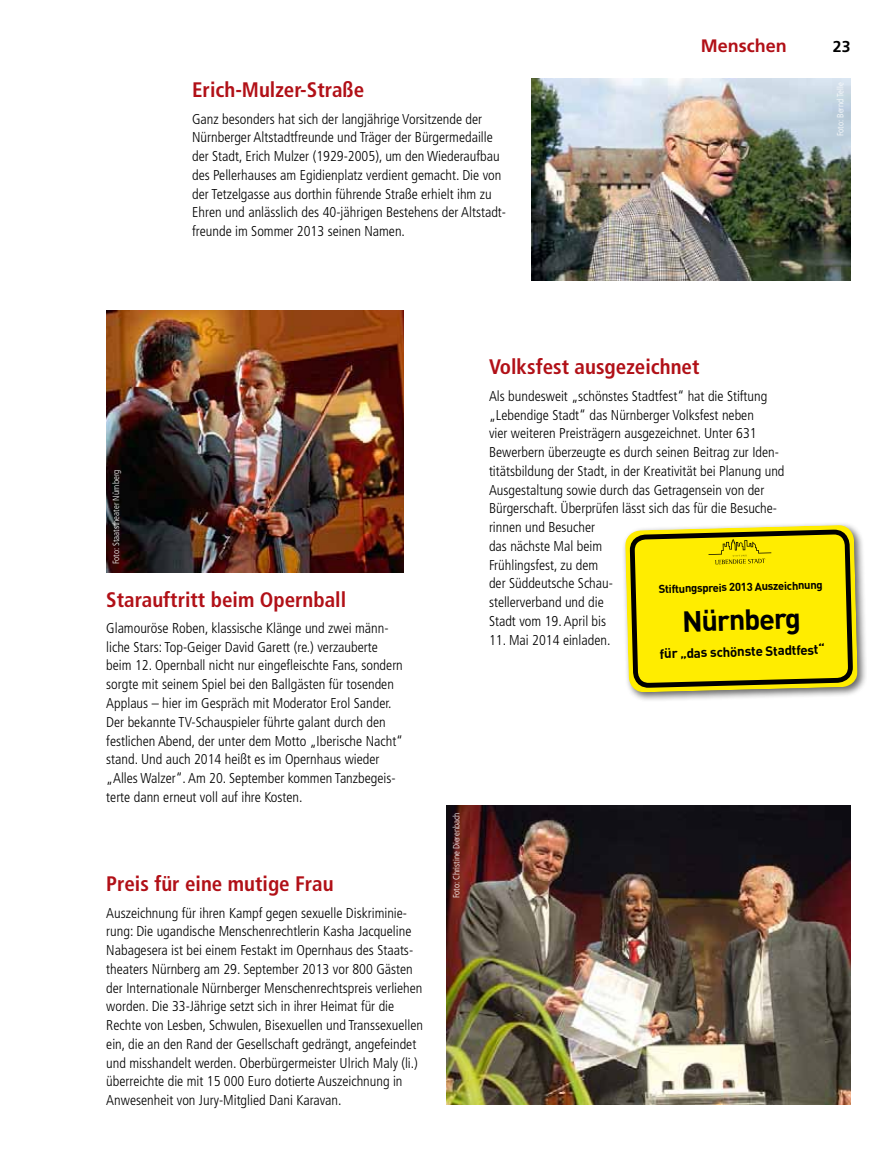
<style>
.page{position:relative;width:893px;height:1149px;background:#fff}
.page>*{position:absolute;margin:0;border:0;box-sizing:border-box;transform-origin:0 0}
.t1{font:700 28.8px "DIN Pro";color:#000}
.t2{font:700 condensed 21px "Frutiger LT Std";color:#b11017}
.t3{font:700 18px "Frutiger LT Std";color:#b11017}
.t4{font:700 15.75px "Frutiger LT Std";color:#000}
.t5{font:300 condensed 14.25px/18.8px "Frutiger LT Std";color:#000}
.t6{font:700 13.5px "DIN Pro";color:#000}
.t7{font:700 11.4px "DIN Pro";color:#000}
.t8{font:300 condensed 9px "Frutiger LT Std";color:#fff}
</style>
<div class="page">
<img style="left:531px;top:79px;width:319px;height:202px">
<img style="left:446px;top:805px;width:404px;height:299px">
<div style="left:621px;top:521px;width:246px;height:180px;background:#000;opacity:.6"></div>
<svg style="left:625px;top:524px;width:233px;height:168px"></svg>
<img style="left:106px;top:311px;width:298px;height:261px">
<h2 class="t2" style="left:192px;top:78px;width:174px">Erich-Mulzer-Straße</h2>
<p class="t5" style="left:192px;top:109px;width:315px">Ganz besonders hat sich der langjährige Vorsitzende der Nürnberger Altstadtfreunde und Träger der Bürgermedaille der Stadt, Erich Mulzer (1929-2005), um den Wiederaufbau des Pellerhauses am Egidienplatz verdient gemacht. Die von der Tetzelgasse aus dorthin führende Straße erhielt ihm zu Ehren und anlässlich des 40-jährigen Bestehens der Altstadt&shy;freunde im Sommer 2013 seinen Namen.</p>
<p class="t3" style="left:701px;top:36px;width:87px">Menschen</p>
<p class="t4" style="left:833px;top:38px;width:19px">23</p>
<p class="t8" style="left:835px;top:136px;width:55px;rotate:-90deg">Foto: Bernd Telle</p>
<p class="t8" style="left:111px;top:564px;width:96px;rotate:-90deg">Foto: Staatstheater Nürnberg</p>
<h2 class="t2" style="left:106px;top:586px;width:241px">Starauftritt beim Opernball</h2>
<p class="t5" style="left:106px;top:618px;width:298px">Glamouröse Roben, klassische Klänge und zwei männ&shy;liche Stars: Top-Geiger David Garett (re.) verzauberte beim 12. Opernball nicht nur eingefleischte Fans, sondern sorgte mit seinem Spiel bei den Ballgästen für tosenden Applaus – hier im Gespräch mit Moderator Erol Sander.<br>Der bekannte TV-Schauspieler führte galant durch den festlichen Abend, der unter dem Motto „Iberische Nacht“ stand. Und auch 2014 heißt es im Opernhaus wieder „Alles Walzer“. Am 20. September kommen Tanzbegeis&shy;terte dann erneut voll auf ihre Kosten.</p>
<h2 class="t2" style="left:106px;top:871px;width:229px">Preis für eine mutige Frau</h2>
<p class="t5" style="left:106px;top:903px;width:318px">Auszeichnung für ihren Kampf gegen sexuelle Diskriminie&shy;rung: Die ugandische Menschenrechtlerin Kasha Jacqueline Nabagesera ist bei einem Festakt im Opernhaus des Staats&shy;theaters Nürnberg am 29. September 2013 vor 800 Gästen der Internationale Nürnberger Menschenrechtspreis verliehen worden. Die 33-Jährige setzt sich in ihrer Heimat für die Rechte von Lesben, Schwulen, Bisexuellen und Transsexuellen ein, die an den Rand der Gesellschaft gedrängt, angefeindet und misshandelt werden. Oberbürgermeister Ulrich Maly (li.) überreichte die mit 15 000 Euro dotierte Auszeichnung in Anwesenheit von Jury-Mitglied Dani Karavan.</p>
<h2 class="t2" style="left:489px;top:354px;width:212px">Volksfest ausgezeichnet</h2>
<p class="t5" style="left:489px;top:386px;width:297px">Als bundesweit „schönstes Stadtfest“ hat die Stiftung „Lebendige Stadt“ das Nürnberger Volksfest neben<br>vier weiteren Preisträgern ausgezeichnet. Unter 631<br>Bewerbern überzeugte es durch seinen Beitrag zur Iden&shy;titätsbildung der Stadt, in der Kreativität bei Planung und Ausgestaltung sowie durch das Getragensein von der Bürgerschaft. Überprüfen lässt sich das für die Besuche&shy;rinnen und Besucher<br>das nächste Mal beim<br>Frühlingsfest, zu dem<br>der Süddeutsche Schau-<br>stellerverband und die<br>Stadt vom 19. April bis</p>
<p class="t5" style="left:489px;top:630px;width:123px">11. Mai 2014 einladen.</p>
<p class="t7" style="left:658px;top:581px;width:166px;rotate:-2deg">Stiftungspreis 2013 Auszeichnung</p>
<h1 class="t1" style="left:682px;top:601px;width:120px;rotate:-1deg">Nürnberg</h1>
<p class="t6" style="left:659px;top:645px;width:166px;rotate:-2deg">für „das schönste Stadtfest“</p>
<p class="t8" style="left:451px;top:898px;width:88px;rotate:-90deg">Foto: Christine Dierenbach</p>
</div>
